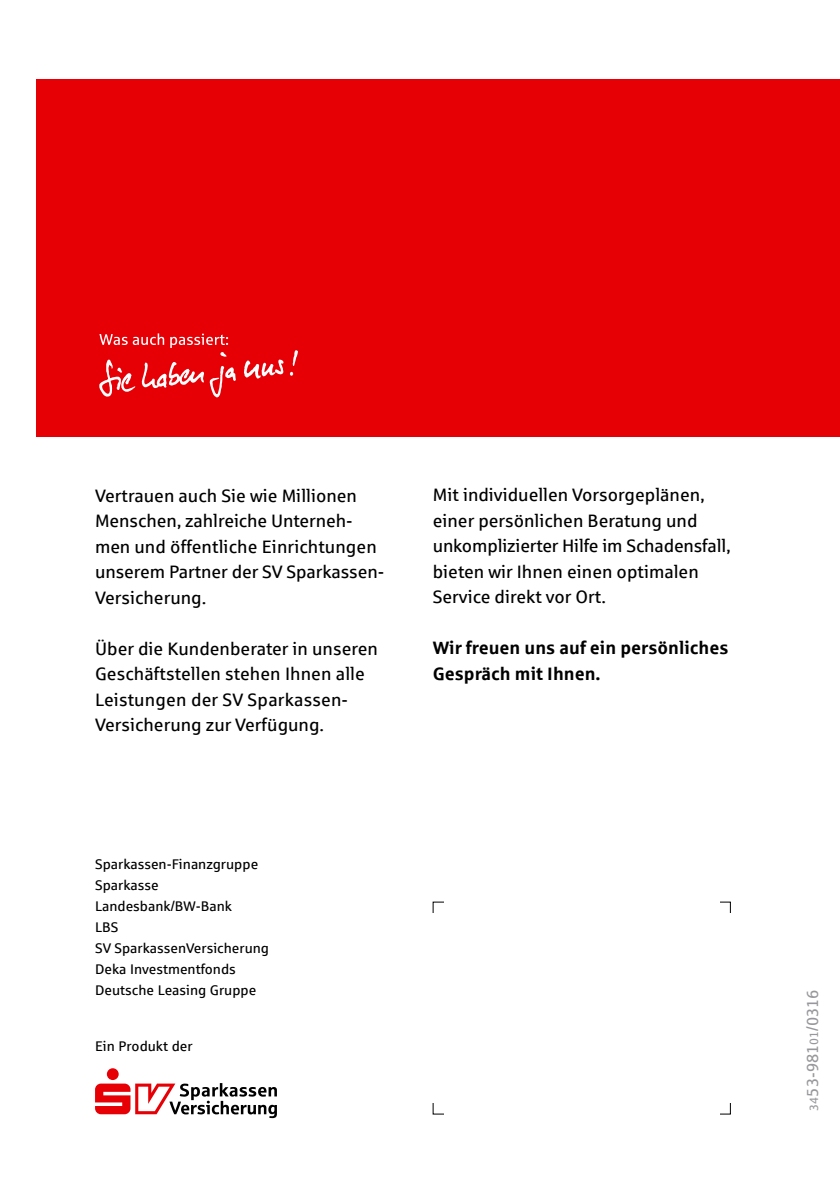
<style>
.page{position:relative;width:840px;height:1191px;background:#fff}
.page>*{position:absolute;margin:0;border:0;box-sizing:border-box;transform-origin:0 0}
.t1{font:18px/25.6px "Sparkasse Rg";color:#000}
.t2{font:700 18px/25.6px "Sparkasse Rg";color:#000}
.t3{font:16px "Sparkasse Rg";color:#98989c}
.t4{font:14px/21px "Sparkasse Rg";color:#000}
.s1{font-size:12px}
</style>
<div class="page">
<div style="left:37px;top:80px;width:802px;height:357px;background:#e60005"></div>
<svg style="left:99px;top:333px;width:199px;height:64px"></svg>
<div style="left:107px;top:1068px;width:12px;height:12px;background:#e60005;border-radius:50%"></div>
<svg style="left:95px;top:1083px;width:182px;height:35px"></svg>
<p class="t1" style="left:95px;top:482px;width:290px">Vertrauen auch Sie wie Millionen<br>Menschen, zahlreiche Unterneh&shy;men und öffentliche Einrichtungen unserem Partner der SV Sparkassen-<br>Versicherung.</p>
<p class="t1" style="left:95px;top:635px;width:284px">Über die Kundenberater in unseren<br>Geschäftstellen stehen Ihnen alle<br>Leistungen der SV Sparkassen-<br>Versicherung zur Verfügung.</p>
<p class="t4" style="left:95px;top:853px;width:175px">Sparkassen-Finanzgruppe<br>Sparkasse<br>Landesbank/BW-Bank<br>LBS<br>SV SparkassenVersicherung<br>Deka Investmentfonds<br>Deutsche Leasing Gruppe</p>
<p class="t4" style="left:95px;top:1035px;width:99px">Ein Produkt der</p>
<p class="t1" style="left:432px;top:482px;width:299px">Mit individuellen Vorsorgeplänen, einer persönlichen Beratung und unkomplizierter Hilfe im Schadensfall, bieten wir Ihnen einen optimalen Service direkt vor Ort.</p>
<p class="t2" style="left:432px;top:634px;width:297px">Wir freuen uns auf ein persönliches<br>Gespräch mit Ihnen.</p>
<p class="t3" style="left:802px;top:1110px;width:123px;rotate:-90deg"><span class="s1">34</span>53-981<span class="s1">01</span>/0316</p>
</div>
